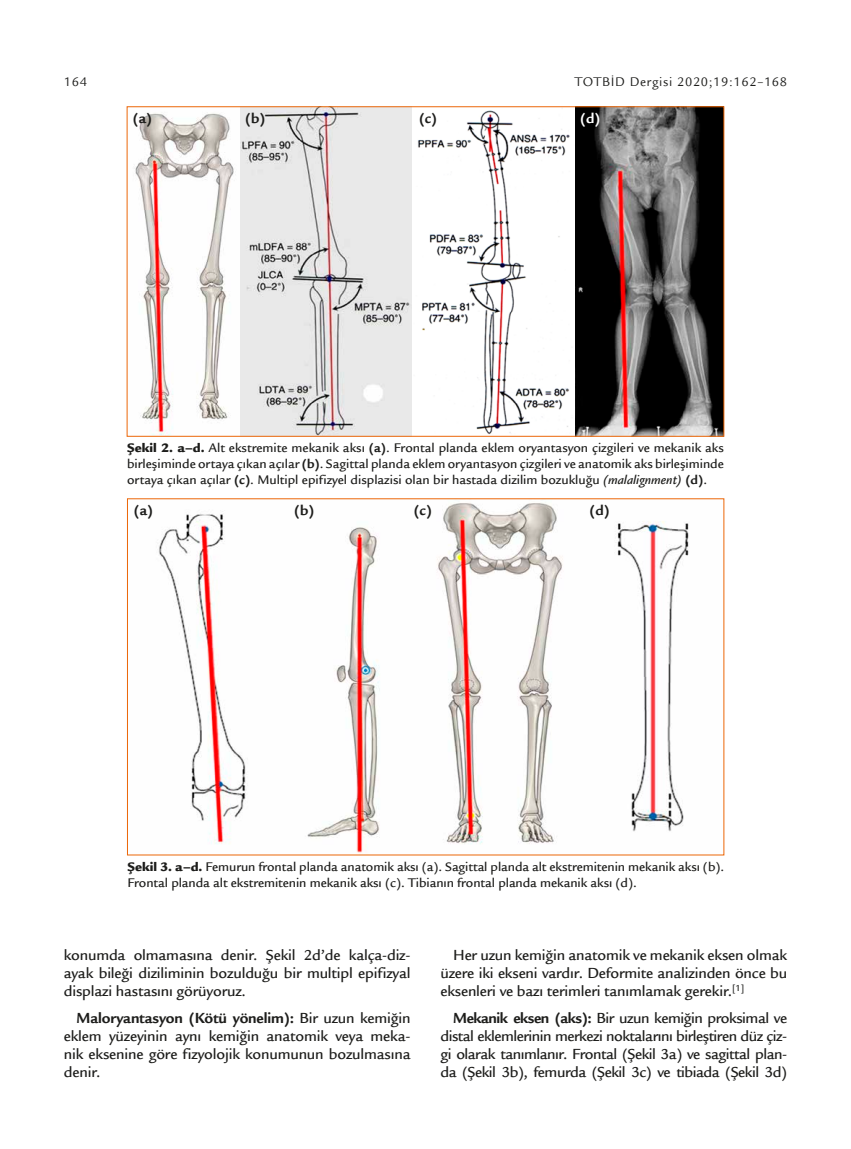
<style>
.page{position:relative;width:851px;height:1149px;background:#fff}
.page>*{position:absolute;margin:0;border:0;box-sizing:border-box;transform-origin:0 0}
.t1{font:500 15.75px/18px "Legacy Sans Std";letter-spacing:-.01em;color:#1d1d1b;text-align:justify}
.t2{font:700 15px "Legacy Sans Std";color:#1d1d1b}
.t3{font:700 15px "Legacy Sans Std";color:#fff}
.t4{font:500 13.5px/16.2px "Legacy Sans Std";letter-spacing:-.005em;color:#1d1d1b;text-align:justify}
.t5{font:13.5px "Legacy Sans Std";letter-spacing:.05em;color:#1d1d1b}
.s1{font-weight:900}
.s2{font-weight:700}
.s3{font-style:italic}
</style>
<div class="page">
<img style="left:134px;top:108px;width:588px;height:326px">
<img style="left:158px;top:503px;width:531px;height:350px">
<p class="t5" style="left:64px;top:74px;width:25px">164</p>
<p class="t5" style="left:574px;top:74px;width:214px">TOTBİD Dergisi 2020;19:162–168</p>
<p class="t2" style="left:133px;top:110px;width:21px">(a)</p>
<p class="t2" style="left:245px;top:110px;width:22px">(b)</p>
<p class="t2" style="left:419px;top:110px;width:20px">(c)</p>
<p class="t3" style="left:580px;top:110px;width:22px">(d)</p>
<p class="t4" style="left:127px;top:439px;width:598px"><span class="s1">Şekil 2. a–d.</span> Alt ekstremite mekanik aksı <span class="s2">(a)</span>. Frontal planda eklem oryantasyon çizgileri ve mekanik aks birleşiminde ortaya çıkan açılar <span class="s2">(b)</span>. Sagittal planda eklem oryantasyon çizgileri ve anatomik aks birleşiminde ortaya çıkan açılar <span class="s2">(c)</span>. Multipl epifizyel displazisi olan bir hastada dizilim bozukluğu <span class="s3">(malalignment)</span> <span class="s2">(d)</span>.</p>
<p class="t2" style="left:134px;top:502px;width:21px">(a)</p>
<p class="t2" style="left:294px;top:502px;width:22px">(b)</p>
<p class="t2" style="left:414px;top:502px;width:20px">(c)</p>
<p class="t2" style="left:589px;top:502px;width:22px">(d)</p>
<p class="t4" style="left:127px;top:858px;width:598px"><span class="s1">Şekil 3. a–d.</span> Femurun frontal planda anatomik aksı (a). Sagittal planda alt ekstremitenin mekanik aksı (b).<br>Frontal planda alt ekstremitenin mekanik aksı (c). Tibianın frontal planda mekanik aksı (d).</p>
<p class="t1" style="left:64px;top:945px;width:348px">konumda olmamasına denir. Şekil 2d’de kalça-diz&shy;ayak bileği diziliminin bozulduğu bir multipl epifizyal displazi hastasını görüyoruz.</p>
<p class="t1" style="left:64px;top:1008px;width:348px;text-indent:13px"><span class="s2">Maloryantasyon (Kötü yönelim):</span> Bir uzun kemiğin eklem yüzeyinin aynı kemiğin anatomik veya meka&shy;nik eksenine göre fizyolojik konumunun bozulmasına denir.</p>
<p class="t1" style="left:440px;top:945px;width:348px;text-indent:13px">Her uzun kemiğin anatomik ve mekanik eksen olmak üzere iki ekseni vardır. Deformite analizinden önce bu eksenleri ve bazı terimleri tanımlamak gerekir.<sup>[1]</sup></p>
<p class="t1" style="left:440px;top:1008px;width:348px;text-indent:13px"><span class="s2">Mekanik eksen (aks):</span> Bir uzun kemiğin proksimal ve distal eklemlerinin merkezi noktalarını birleştiren düz çiz&shy;gi olarak tanımlanır. Frontal (Şekil 3a) ve sagittal plan&shy;da (Şekil 3b), femurda (Şekil 3c) ve tibiada (Şekil 3d)</p>
</div>
